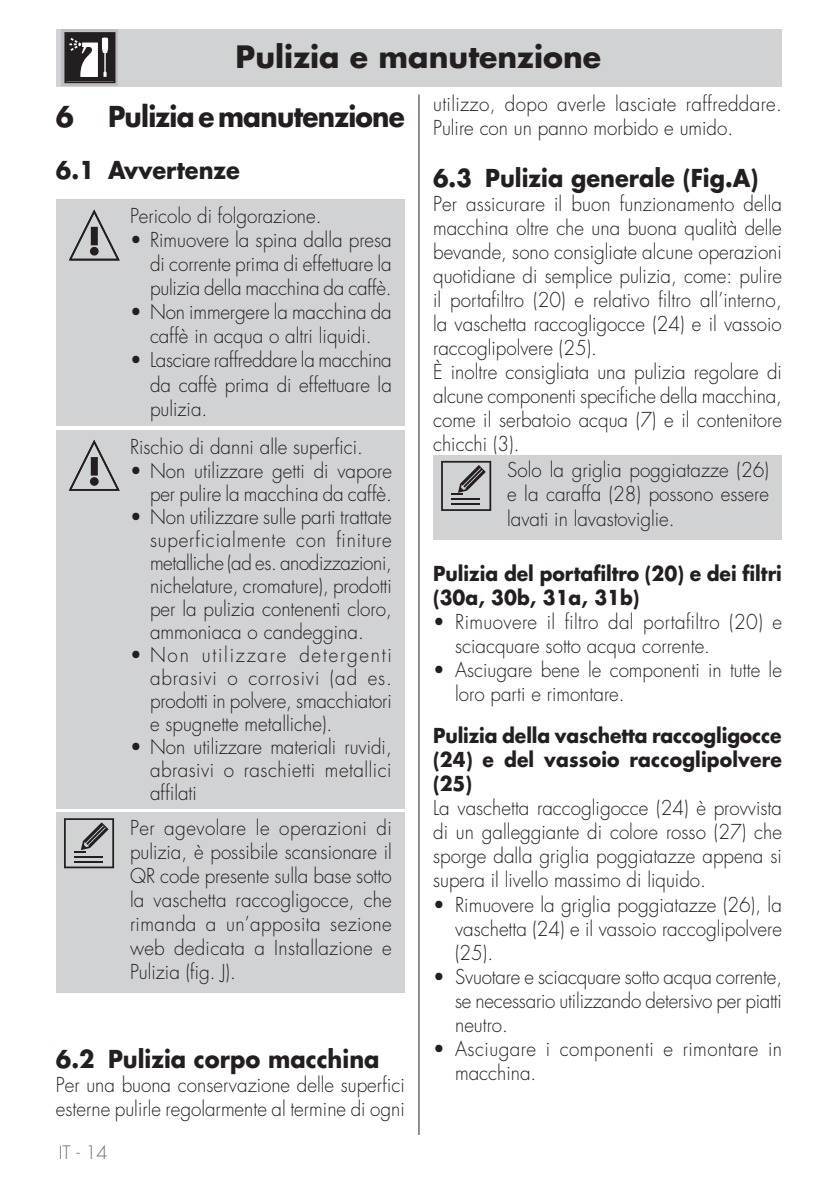
<style>
.page{position:relative;width:839px;height:1192px;background:#fff}
.page>*{position:absolute;margin:0;border:0;box-sizing:border-box;transform-origin:0 0}
.Testo{font:700 30px "Futura Std";color:#231f20}
.testo_tab{font:700 28px "Futura Std";letter-spacing:-.03em;color:#231f20;scale:.94 1}
.testo_tab-2{font:700 24px "Futura Std";color:#231f20;scale:.94 1}
.testo_tab-3{font:300 20px/24px "Futura Std";color:#231f20;text-align:justify;scale:.94 1}
.testo_tab-4{font:700 20px/24px "Futura Std";color:#231f20;scale:.94 1}
.testo_tab-5{font:300 20px/24px "Futura Std";letter-spacing:.02em;color:#231f20;scale:.94 1}
.testo_tab-6{font:300 20px/24px "Futura Std";letter-spacing:.025em;color:#231f20;scale:.94 1}
.t1{font:300 18px "Futura Std";color:#6c6d70}
</style>
<div class="page">
<hr style="left:418px;top:94px;width:1px;height:1040px;background:#231f20">
<div style="left:56px;top:29px;width:726px;height:58px;background:#d1d2d4"></div>
<div style="left:56px;top:199px;width:348px;height:226px;background:#d1d2d4"></div>
<svg style="left:69px;top:209px;width:51px;height:51px"></svg>
<div style="left:56px;top:429px;width:348px;height:379px;background:#d1d2d4"></div>
<svg style="left:69px;top:440px;width:51px;height:50px"></svg>
<div style="left:56px;top:812px;width:348px;height:180px;background:#d1d2d4"></div>
<svg style="left:64px;top:818px;width:50px;height:50px"></svg>
<div style="left:433px;top:455px;width:348px;height:84px;background:#d1d2d4"></div>
<svg style="left:441px;top:461px;width:50px;height:50px"></svg>
<svg style="left:62px;top:29px;width:56px;height:57px"></svg>
<svg style="left:64px;top:32px;width:51px;height:51px;background:#5c595a"></svg>
<p class="Testo" style="left:236px;top:37px;width:367px">Pulizia e manutenzione</p>
<p class="testo_tab" style="left:56px;top:97px;width:373px">6 Pulizia e manutenzione</p>
<p class="testo_tab-2" style="left:56px;top:153px;width:197px">6.1 Avvertenze</p>
<p class="testo_tab-3" style="left:130px;top:205px;width:205px">Pericolo di folgorazione.</p>
<p class="testo_tab-3" style="left:150px;top:229px;width:259px;text-indent:-20px">• Rimuovere la spina dalla presa di corrente prima di effettuare la pulizia della macchina da caffè.</p>
<p class="testo_tab-3" style="left:130px;top:301px;width:280px;text-align:center">• Non immergere la macchina da caffè in acqua o altri liquidi.</p>
<p class="testo_tab-3" style="left:150px;top:349px;width:259px;text-indent:-20px">• Lasciare raffreddare la macchina da caffè prima di effettuare la pulizia.</p>
<p class="testo_tab-3" style="left:130px;top:435px;width:249px">Rischio di danni alle superfici.</p>
<p class="testo_tab-3" style="left:130px;top:459px;width:280px;line-height:23px;text-align:right">• Non utilizzare getti di vapore per pulire la macchina da caffè.</p>
<p class="testo_tab-3" style="left:150px;top:505px;width:259px;line-height:23px;text-indent:-20px">• Non utilizzare sulle parti trattate superficialmente con finiture metalliche (ad es. anodizzazioni, nichelature, cromature), prodotti per la pulizia contenenti cloro, ammoniaca o candeggina.</p>
<p class="testo_tab-3" style="left:150px;top:643px;width:259px;line-height:23px;text-indent:-20px">• Non utilizzare detergenti abrasivi o corrosivi (ad es. prodotti in polvere, smacchiatori e spugnette metalliche).</p>
<p class="testo_tab-3" style="left:150px;top:735px;width:259px;line-height:23px;text-indent:-20px">• Non utilizzare materiali ruvidi, abrasivi o raschietti metallici affilati</p>
<p class="testo_tab-3" style="left:130px;top:816px;width:280px">Per agevolare le operazioni di pulizia, è possibile scansionare il QR code presente sulla base sotto la vaschetta raccogligocce, che rimanda a un’apposita sezione web dedicata a Installazione e Pulizia (fig. J).</p>
<p class="testo_tab-2" style="left:56px;top:1042px;width:346px">6.2 Pulizia corpo macchina</p>
<p class="testo_tab-3" style="left:56px;top:1073px;width:372px">Per una buona conservazione delle superfici esterne pulirle regolarmente al termine di ogni</p>
<p class="t1" style="left:59px;top:1141px;width:50px">IT - 14</p>
<p class="testo_tab-5" style="left:433px;top:92px;width:373px">utilizzo, dopo averle lasciate raffreddare.<br>Pulire con un panno morbido e umido.</p>
<p class="testo_tab-2" style="left:433px;top:162px;width:347px">6.3 Pulizia generale (Fig.A)</p>
<p class="testo_tab-3" style="left:433px;top:192px;width:373px">Per assicurare il buon funzionamento della macchina oltre che una buona qualità delle bevande, sono consigliate alcune operazioni quotidiane di semplice pulizia, come: pulire il portafiltro (20) e relativo filtro all’interno, la vaschetta raccogligocce (24) e il vassoio raccoglipolvere (25).</p>
<p class="testo_tab-3" style="left:433px;top:360px;width:372px">È inoltre consigliata una pulizia regolare di alcune componenti specifiche della macchina,</p>
<p class="testo_tab-3" style="left:433px;top:408px;width:372px">come il serbatoio acqua (7) e il contenitore chicchi (3).</p>
<p class="testo_tab-3" style="left:507px;top:458px;width:280px">Solo la griglia poggiatazze (26) e la caraffa (28) possono essere lavati in lavastoviglie.</p>
<p class="testo_tab-4" style="left:433px;top:561px;width:372px">Pulizia del portafiltro (20) e dei filtri (30a, 30b, 31a, 31b)</p>
<p class="testo_tab-3" style="left:455px;top:610px;width:349px;text-indent:-22px">• Rimuovere il filtro dal portafiltro (20) e sciacquare sotto acqua corrente.</p>
<p class="testo_tab-3" style="left:455px;top:658px;width:349px;text-indent:-22px">• Asciugare bene le componenti in tutte le loro parti e rimontare.</p>
<p class="testo_tab-4" style="left:433px;top:723px;width:372px;text-align:justify">Pulizia della vaschetta raccogligocce (24) e del vassoio raccoglipolvere (25)</p>
<p class="testo_tab-3" style="left:433px;top:796px;width:372px">La vaschetta raccogligocce (24) è provvista di un galleggiante di colore rosso (27) che sporge dalla griglia poggiatazze appena si supera il livello massimo di liquido.</p>
<p class="testo_tab-3" style="left:455px;top:892px;width:349px;text-indent:-22px">• Rimuovere la griglia poggiatazze (26), la vaschetta (24) e il vassoio raccoglipolvere (25).</p>
<p class="testo_tab-3" style="left:455px;top:964px;width:349px;text-indent:-22px">• Svuotare e sciacquare sotto acqua corrente, se necessario utilizzando detersivo per piatti neutro.</p>
<p class="testo_tab-6" style="left:455px;top:1036px;width:349px;text-indent:-22px">• Asciugare i componenti e rimontare in macchina.</p>
</div>
